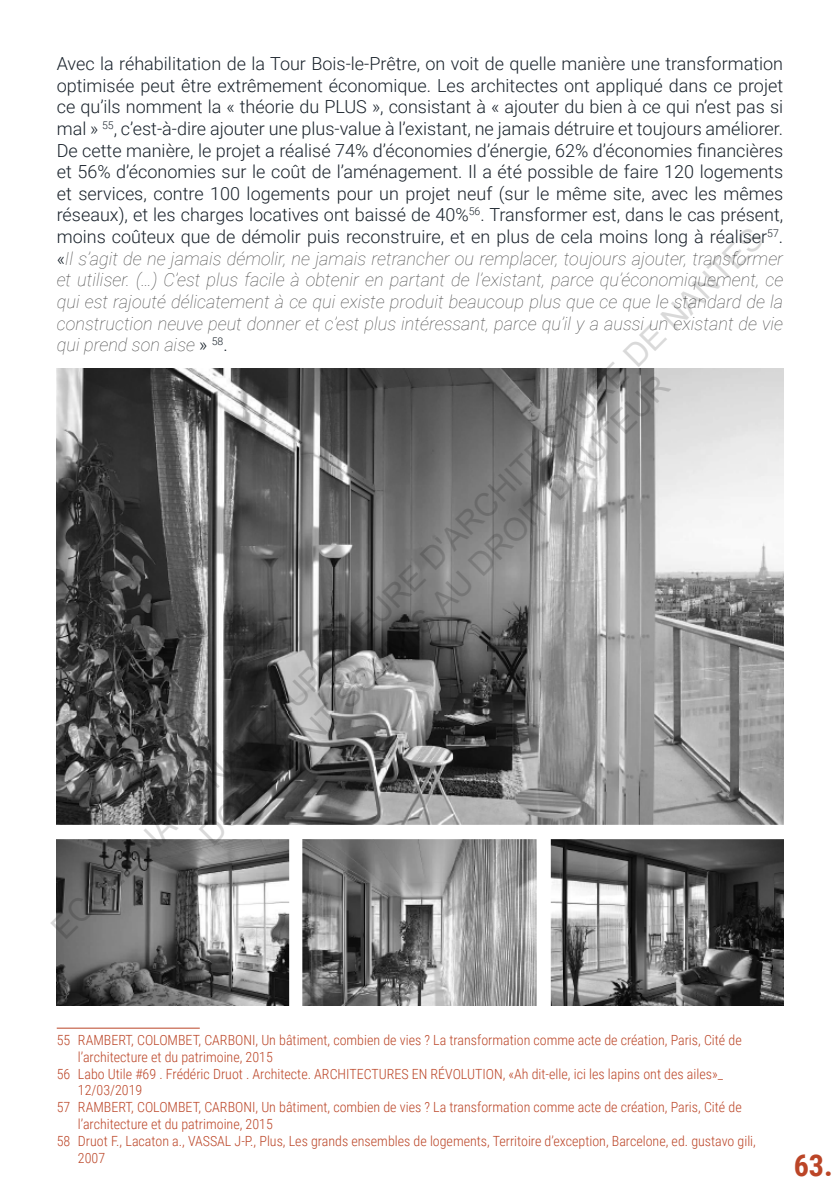
<style>
.page{position:relative;width:840px;height:1191px;background:#fff}
.page>*{position:absolute;margin:0;border:0;box-sizing:border-box;transform-origin:0 0}
.t1{font:31.8px "Arial";color:rgb(0 0 0/.15)}
.t2{font:700 30px "Roboto Condensed";color:#bb4527}
.t3{font:300 18px/21.6px "Roboto";color:#1a232c;text-align:justify}
.t4{font:300 14px/16.8px "Roboto Condensed";color:#bb4527}
.s1{font-weight:100;font-style:italic;color:#474747}
</style>
<div class="page">
<hr style="left:57px;top:1027px;width:143px;height:1px;background:#bb4527">
<img style="left:57px;top:369px;width:725px;height:636px">
<p class="t3" style="left:57px;top:52px;width:727px">Avec la réhabilitation de la Tour Bois-le-Prêtre, on voit de quelle manière une transformation optimisée peut être extrêmement économique. Les architectes ont appliqué dans ce projet ce qu’ils nomment la « théorie du PLUS », consistant à « ajouter du bien à ce qui n’est pas si mal » <sup>55</sup>, c’est-à-dire ajouter une plus-value à l’existant, ne jamais détruire et toujours améliorer.<br>De cette manière, le projet a réalisé 74% d’économies d’énergie, 62% d’économies financières et 56% d’économies sur le coût de l’aménagement. Il a été possible de faire 120 logements et services, contre 100 logements pour un projet neuf (sur le même site, avec les mêmes réseaux), et les charges locatives ont baissé de 40%<sup>56</sup>. Transformer est, dans le cas présent, moins coûteux que de démolir puis reconstruire, et en plus de cela moins long à réaliser<sup>57</sup>. «<span class="s1">Il s’agit de ne jamais démolir, ne jamais retrancher ou remplacer, toujours ajouter, transformer et utiliser. (…) C’est plus facile à obtenir en partant de l’existant, parce qu’économiquement, ce qui est rajouté délicatement à ce qui existe produit beaucoup plus que ce que le standard de la construction neuve peut donner et c’est plus intéressant, parce qu’il y a aussi un existant de vie qui prend son aise</span> » <sup>58</sup>.</p>
<h1 class="t1" style="left:190px;top:823px;width:649px;rotate:-45deg">DOCUMENT SOUMIS AU DROIT D'AUTEUR</h1>
<p class="t4" style="left:57px;top:1031px;width:15px">55</p>
<p class="t4" style="left:57px;top:1064px;width:15px">56</p>
<p class="t4" style="left:57px;top:1098px;width:15px">57</p>
<p class="t4" style="left:57px;top:1131px;width:15px">58</p>
<p class="t4" style="left:78px;top:1031px;width:665px">RAMBERT, COLOMBET, CARBONI, Un bâtiment, combien de vies ? La transformation comme acte de création, Paris, Cité de l’architecture et du patrimoine, 2015</p>
<p class="t4" style="left:78px;top:1064px;width:646px">Labo Utile #69 . Frédéric Druot . Architecte. ARCHITECTURES EN RÉVOLUTION, «Ah dit-elle, ici les lapins ont des ailes»_<br>12/03/2019</p>
<p class="t4" style="left:78px;top:1098px;width:665px">RAMBERT, COLOMBET, CARBONI, Un bâtiment, combien de vies ? La transformation comme acte de création, Paris, Cité de l’architecture et du patrimoine, 2015</p>
<p class="t4" style="left:78px;top:1131px;width:679px">Druot F., Lacaton a., VASSAL J-P., Plus, Les grands ensembles de logements, Territoire d’exception, Barcelone, ed. gustavo gili,<br>2007</p>
<p class="t2" style="left:793px;top:1144px;width:41px">63.</p>
</div>
